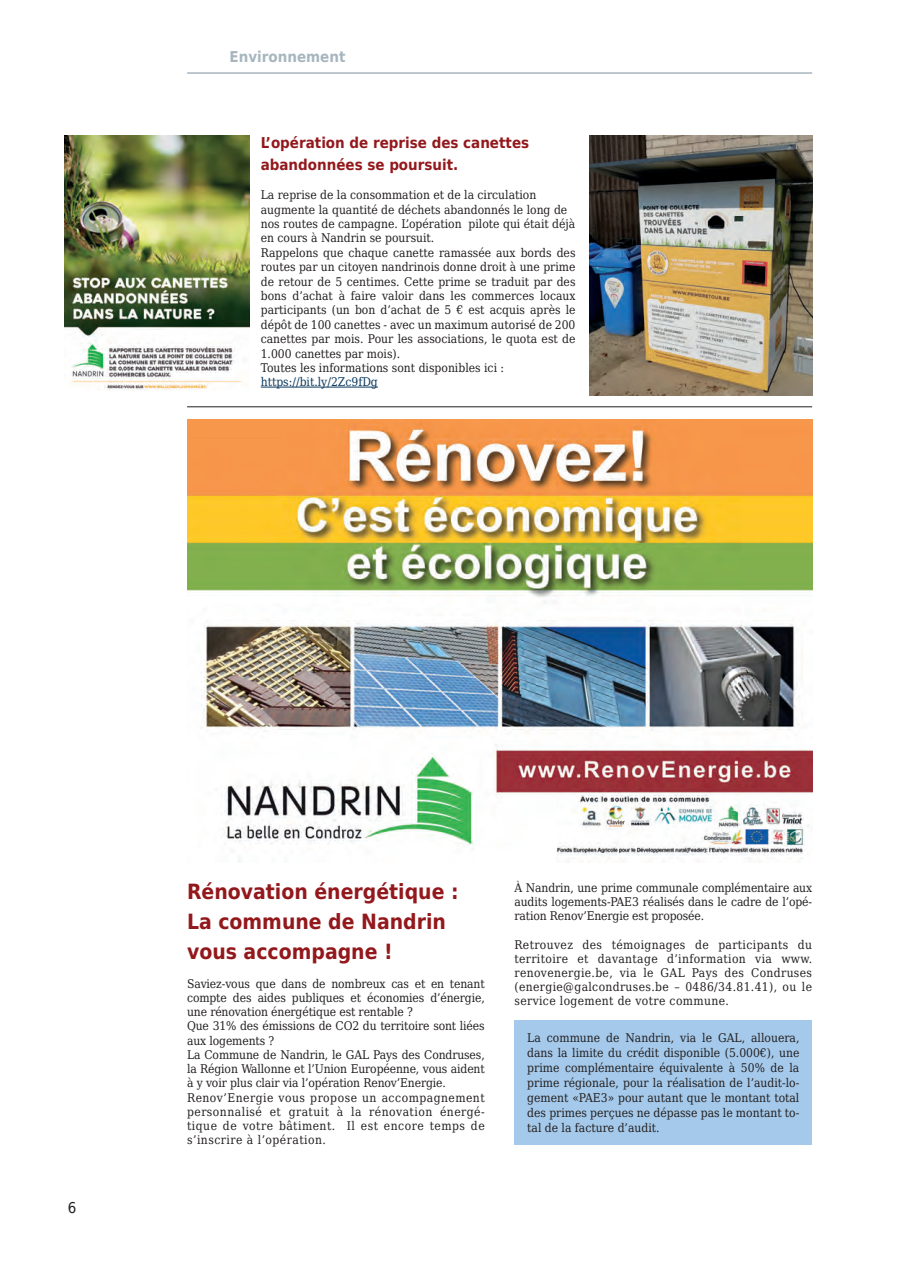
<style>
.page{position:relative;width:910px;height:1280px;background:#fff}
.page>*{position:absolute;margin:0;border:0;box-sizing:border-box;transform-origin:0 0}
.t1{font:700 21px/30.3px "DejaVu Sans Condensed";color:#93181c}
.t2{font:700 15px/22.5px "DejaVu Sans Condensed";color:#93181c}
.t3{font:700 15px "DejaVu Sans Condensed";color:#a7b6be}
.t4{font:15px "DejaVu Sans Condensed";color:#231f20}
.t5{font:12px/14.4px "DejaVu Serif Condensed";color:#231f20;text-align:justify}
.t6{font:12px "DejaVu Serif Condensed";color:#0b395e}
</style>
<div class="page">
<hr style="left:187px;top:72px;width:625px;height:2px;background:#a7b6be">
<div style="left:514px;top:1020px;width:298px;height:125px;background:#a5c9ea"></div>
<img style="left:187px;top:419px;width:625px;height:444px">
<hr style="left:187px;top:406px;width:625px;height:1px;background:#231f20">
<img style="left:64px;top:136px;width:186px;height:255px">
<img style="left:589px;top:135px;width:223px;height:260px">
<hr style="left:261px;top:387px;width:117px;height:1px;background:#0b395e">
<p class="t3" style="left:230px;top:45px;width:117px">Environnement</p>
<p class="t2" style="left:261px;top:131px;width:270px">L’opération de reprise des canettes abandonnées se poursuit.</p>
<p class="t5" style="left:261px;top:187px;width:316px;text-align:left">La reprise de la consommation et de la circulation augmente la quantité de déchets abandonnés le long de nos routes de campagne. L’opération pilote qui était déjà en cours à Nandrin se poursuit.<br>Rappelons que chaque canette ramassée aux bords des routes par un citoyen nandrinois donne droit à une prime de retour de 5 centimes. Cette prime se traduit par des bons d’achat à faire valoir dans les commerces locaux participants (un bon d’achat de 5 € est acquis après le dépôt de 100 canettes - avec un maximum autorisé de 200 canettes par mois. Pour les associations, le quota est de 1.000 canettes par mois).<br>Toutes les informations sont disponibles ici :</p>
<p class="t6" style="left:261px;top:373px;width:119px">https://bit.ly/2Zc9fDg</p>
<p class="t4" style="left:68px;top:1196px;width:10px">6</p>
<h1 class="t1" style="left:187px;top:876px;width:273px">Rénovation énergétique :<br>La commune de Nandrin vous accompagne !</h1>
<p class="t5" style="left:187px;top:976px;width:299px;text-align:left">Saviez-vous que dans de nombreux cas et en tenant compte des aides publiques et économies d’énergie, une rénovation énergétique est rentable ?<br>Que 31% des émissions de CO2 du territoire sont liées aux logements ?<br>La Commune de Nandrin, le GAL Pays des Condruses, la Région Wallonne et l’Union Européenne, vous aident à y voir plus clair via l’opération Renov’Energie.<br>Renov’Energie vous propose un accompagnement personnalisé et gratuit à la rénovation énergé&shy;tique de votre bâtiment. Il est encore temps de s’inscrire à l’opération.</p>
<p class="t5" style="left:514px;top:880px;width:299px">À Nandrin, une prime communale complémentaire aux audits logements-PAE3 réalisés dans le cadre de l’opé&shy;ration Renov’Energie est proposée.</p>
<p class="t5" style="left:514px;top:937px;width:299px">Retrouvez des témoignages de participants du territoire et davantage d’information via www. renovenergie.be, via le GAL Pays des Condruses (energie@galcondruses.be – 0486/34.81.41), ou le service logement de votre commune.</p>
<p class="t5" style="left:527px;top:1030px;width:274px;line-height:15px">La commune de Nandrin, via le GAL, allouera, dans la limite du crédit disponible (5.000€), une prime complémentaire équivalente à 50% de la prime régionale, pour la réalisation de l’audit-lo&shy;gement «PAE3» pour autant que le montant total des primes perçues ne dépasse pas le montant to&shy;tal de la facture d’audit.</p>
</div>
